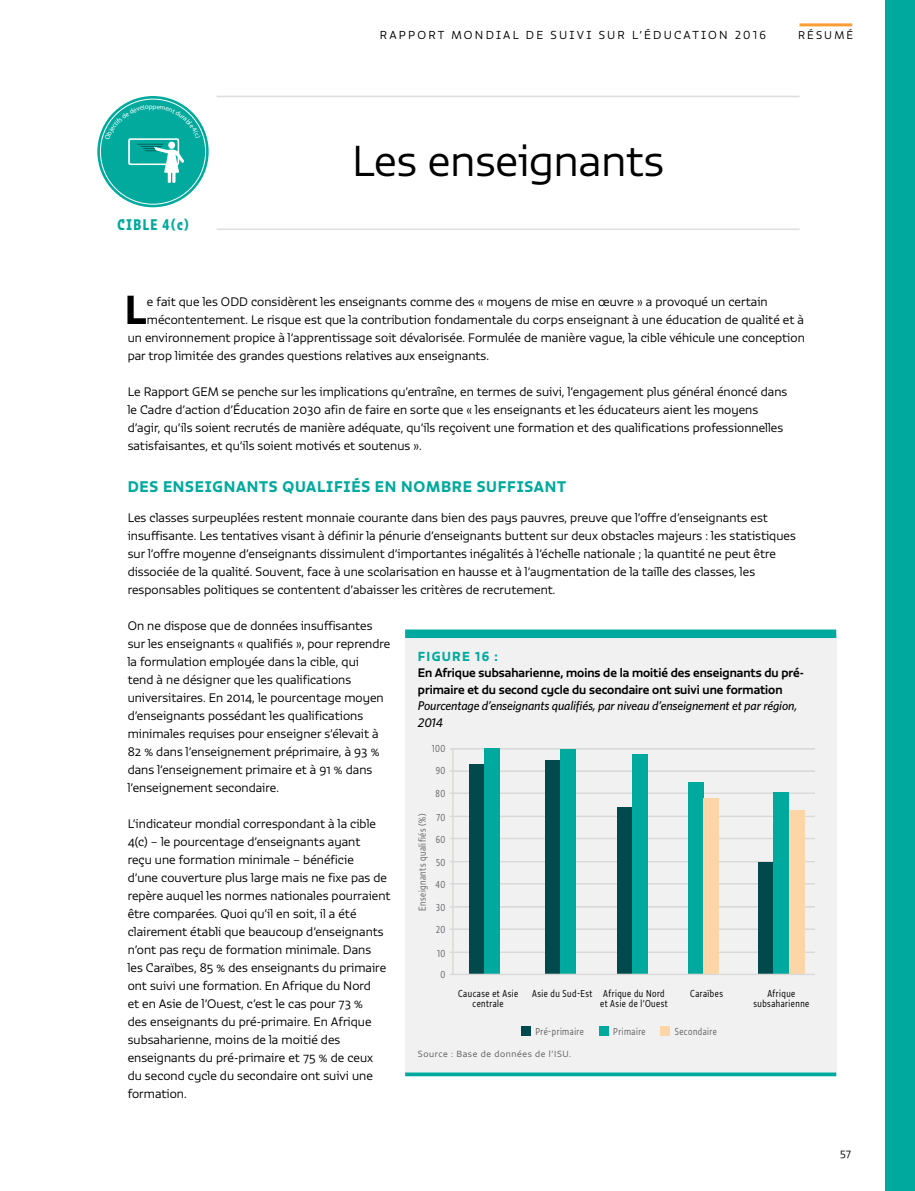
<style>
.page{position:relative;width:915px;height:1191px;background:#fff}
.page>*{position:absolute;margin:0;border:0;box-sizing:border-box;transform-origin:0 0}
.t1{font:300 42px "Vita Std";color:#000}
.t2{font:39.45px "Vita Std Bld";color:#000}
.t3{font:15px "Vita Std Bld";letter-spacing:.05em;color:#00a99d}
.t4{font:15px "Vita Cond Std Bld";color:#00a99d}
.t5{font:italic 500 12.75px/16.5px "Whitney";letter-spacing:-.01em;color:#000}
.t6{font:12.75px "Vita Std Bld";letter-spacing:.1em;color:#00a99d}
.t7{font:300 12px/18px "Vita Std";letter-spacing:.005em;color:#000}
.t8{font:500 12px/16.5px "Vita Std";color:#000}
.t9{font:300 11.25px "Vita Std";letter-spacing:.2em;color:#000}
.t10{font:300 10.8px "Vita Std";letter-spacing:.2em;color:#000}
.t11{font:300 10.5px "Vita Std";color:#000}
.t12{font:300 9.75px/10.5px "Vita Cond Std";letter-spacing:.05em;color:#000;text-align:center}
.t13{font:300 9.75px "Vita Cond Std";letter-spacing:.05em;color:#636466}
.t14{font:300 8.7px "Vita Std";letter-spacing:.07em;color:#58595b}
</style>
<div class="page">
<div style="left:884px;top:0;width:30px;height:1191px;background:#00a99d"></div>
<hr style="left:799px;top:23px;width:52px;height:3px;background:#f99d34">
<svg style="left:97px;top:96px;width:111px;height:111px;background:#1cb3a7"></svg>
<hr style="left:216px;top:96px;width:583px;height:1px;background:#dfdcdb">
<hr style="left:216px;top:228px;width:583px;height:2px;background:#dfdcdb">
<div style="left:405px;top:634px;width:431px;height:440px;background:#f1f1f2"></div>
<div style="left:405px;top:629px;width:431px;height:9px;background:#00a99d"></div>
<svg style="left:405px;top:1072px;width:431px;height:4px;background:#1fb2a8"></svg>
<hr style="left:452px;top:951px;width:362px;height:2px;background:#d9d9d8">
<hr style="left:452px;top:928px;width:362px;height:1px;background:#d9d9d8">
<hr style="left:452px;top:906px;width:362px;height:1px;background:#d9d9d8">
<hr style="left:452px;top:883px;width:362px;height:1px;background:#d9d9d8">
<hr style="left:452px;top:861px;width:362px;height:1px;background:#d9d9d8">
<hr style="left:452px;top:838px;width:362px;height:1px;background:#d9d9d8">
<hr style="left:452px;top:815px;width:362px;height:2px;background:#d9d9d8">
<hr style="left:452px;top:792px;width:362px;height:2px;background:#d9d9d8">
<hr style="left:452px;top:770px;width:362px;height:1px;background:#d9d9d8">
<hr style="left:452px;top:748px;width:362px;height:1px;background:#d9d9d8">
<div style="left:758px;top:861px;width:15px;height:112px;background:#00494c"></div>
<div style="left:617px;top:807px;width:15px;height:166px;background:#00494c"></div>
<div style="left:545px;top:760px;width:15px;height:213px;background:#00494c"></div>
<div style="left:469px;top:764px;width:15px;height:209px;background:#00494c"></div>
<div style="left:773px;top:792px;width:15px;height:183px;background:#00a99d"></div>
<div style="left:688px;top:782px;width:15px;height:193px;background:#00a99d"></div>
<div style="left:632px;top:754px;width:15px;height:221px;background:#00a99d"></div>
<div style="left:560px;top:749px;width:15px;height:226px;background:#00a99d"></div>
<div style="left:484px;top:748px;width:15px;height:227px;background:#00a99d"></div>
<div style="left:788px;top:811px;width:15px;height:164px;background:#fed5a7"></div>
<div style="left:703px;top:798px;width:15px;height:177px;background:#fed5a7"></div>
<hr style="left:452px;top:749px;width:1px;height:225px;background:#d9d9d8">
<hr style="left:452px;top:973px;width:362px;height:2px;background:#d9d9d8">
<div style="left:521px;top:1026px;width:9px;height:9px;background:#00494c"></div>
<div style="left:599px;top:1026px;width:9px;height:9px;background:#00a99d"></div>
<div style="left:660px;top:1026px;width:9px;height:9px;background:#fed5a7"></div>
<svg style="left:104px;top:105px;width:96px;height:78px;background:#23b4a9"></svg>
<p class="t9" style="left:380px;top:28px;width:387px">RAPPORT MONDIAL DE SUIVI SUR L’ÉDUCATION 2016</p>
<p class="t10" style="left:797px;top:28px;width:57px">RÉSUMÉ</p>
<p class="t4" style="left:117px;top:215px;width:73px">CIBLE 4(c)</p>
<h1 class="t1" style="left:352px;top:134px;width:313px">Les enseignants</h1>
<h2 class="t2" style="left:125px;top:283px;width:23px">L</h2>
<p class="t7" style="left:147px;top:293px;width:622px">e fait que les ODD considèrent les enseignants comme des « moyens de mise en œuvre » a provoqué un certain</p>
<p class="t7" style="left:147px;top:311px;width:657px">mécontentement. Le risque est que la contribution fondamentale du corps enseignant à une éducation de qualité et à</p>
<p class="t7" style="left:128px;top:329px;width:678px">un environnement propice à l’apprentissage soit dévalorisée. Formulée de manière vague, la cible véhicule une conception</p>
<p class="t7" style="left:128px;top:347px;width:363px">par trop limitée des grandes questions relatives aux enseignants.</p>
<p class="t7" style="left:128px;top:383px;width:661px">Le Rapport GEM se penche sur les implications qu’entraîne, en termes de suivi, l’engagement plus général énoncé dans le Cadre d’action d’Éducation 2030 afin de faire en sorte que « les enseignants et les éducateurs aient les moyens d’agir, qu’ils soient recrutés de manière adéquate, qu’ils reçoivent une formation et des qualifications professionnelles satisfaisantes, et qu’ils soient motivés et soutenus ».</p>
<p class="t3" style="left:128px;top:477px;width:440px">DES ENSEIGNANTS QUALIFIÉS EN NOMBRE SUFFISANT</p>
<p class="t7" style="left:128px;top:509px;width:669px">Les classes surpeuplées restent monnaie courante dans bien des pays pauvres, preuve que l’offre d’enseignants est insuffisante. Les tentatives visant à définir la pénurie d’enseignants buttent sur deux obstacles majeurs : les statistiques sur l’offre moyenne d’enseignants dissimulent d’importantes inégalités à l’échelle nationale ; la quantité ne peut être dissociée de la qualité. Souvent, face à une scolarisation en hausse et à l’augmentation de la taille des classes, les responsables politiques se contentent d’abaisser les critères de recrutement.</p>
<p class="t7" style="left:128px;top:617px;width:264px">On ne dispose que de données insuffisantes sur les enseignants « qualifiés », pour reprendre la formulation employée dans la cible, qui<br>tend à ne désigner que les qualifications universitaires. En 2014, le pourcentage moyen d’enseignants possédant les qualifications minimales requises pour enseigner s’élevait à 82 % dans l’enseignement préprimaire, à 93 % dans l’enseignement primaire et à 91 % dans l’enseignement secondaire.</p>
<p class="t7" style="left:128px;top:815px;width:264px">L’indicateur mondial correspondant à la cible 4(c) – le pourcentage d’enseignants ayant<br>reçu une formation minimale – bénéficie<br>d’une couverture plus large mais ne fixe pas de repère auquel les normes nationales pourraient être comparées. Quoi qu’il en soit, il a été clairement établi que beaucoup d’enseignants n’ont pas reçu de formation minimale. Dans<br>les Caraïbes, 85 % des enseignants du primaire ont suivi une formation. En Afrique du Nord<br>et en Asie de l’Ouest, c’est le cas pour 73 %<br>des enseignants du pré-primaire. En Afrique subsaharienne, moins de la moitié des enseignants du pré-primaire et 75 % de ceux<br>du second cycle du secondaire ont suivi une formation.</p>
<p class="t6" style="left:418px;top:647px;width:81px">FIGURE 16 :</p>
<p class="t8" style="left:418px;top:664px;width:387px">En Afrique subsaharienne, moins de la moitié des enseignants du pré&shy;primaire et du second cycle du secondaire ont suivi une formation</p>
<p class="t5" style="left:418px;top:697px;width:381px">Pourcentage d’enseignants qualifiés, par niveau d’enseignement et par région,<br>2014</p>
<p class="t13" style="left:431px;top:743px;width:15px">100</p>
<p class="t13" style="left:435px;top:787px;width:11px">80</p>
<p class="t13" style="left:435px;top:833px;width:11px">60</p>
<p class="t13" style="left:435px;top:878px;width:11px">40</p>
<p class="t13" style="left:436px;top:923px;width:11px">20</p>
<p class="t13" style="left:440px;top:968px;width:6px">0</p>
<p class="t13" style="left:435px;top:764px;width:11px">90</p>
<p class="t13" style="left:436px;top:811px;width:10px">70</p>
<p class="t13" style="left:416px;top:911px;width:99px;rotate:-90deg">Enseignants qualifiés (%)</p>
<p class="t13" style="left:436px;top:856px;width:11px">50</p>
<p class="t13" style="left:436px;top:901px;width:11px">30</p>
<p class="t13" style="left:437px;top:947px;width:10px">10</p>
<p class="t12" style="left:600px;top:987px;width:69px;text-align:left;text-indent:-68px">Asie du Sud-Est Afrique du Nord et Asie de l’Ouest</p>
<p class="t12" style="left:690px;top:987px;width:34px">Caraïbes</p>
<p class="t12" style="left:753px;top:987px;width:57px">Afrique subsaharienne</p>
<p class="t13" style="left:613px;top:1025px;width:34px">Primaire</p>
<p class="t13" style="left:674px;top:1025px;width:44px">Secondaire</p>
<p class="t14" style="left:418px;top:1048px;width:154px">Source : Base de données de l’ISU.</p>
<p class="t12" style="left:458px;top:987px;width:61px">Caucase et Asie centrale</p>
<p class="t13" style="left:535px;top:1025px;width:50px">Pré-primaire</p>
<p class="t11" style="left:839px;top:1146px;width:13px">57</p>
</div>
